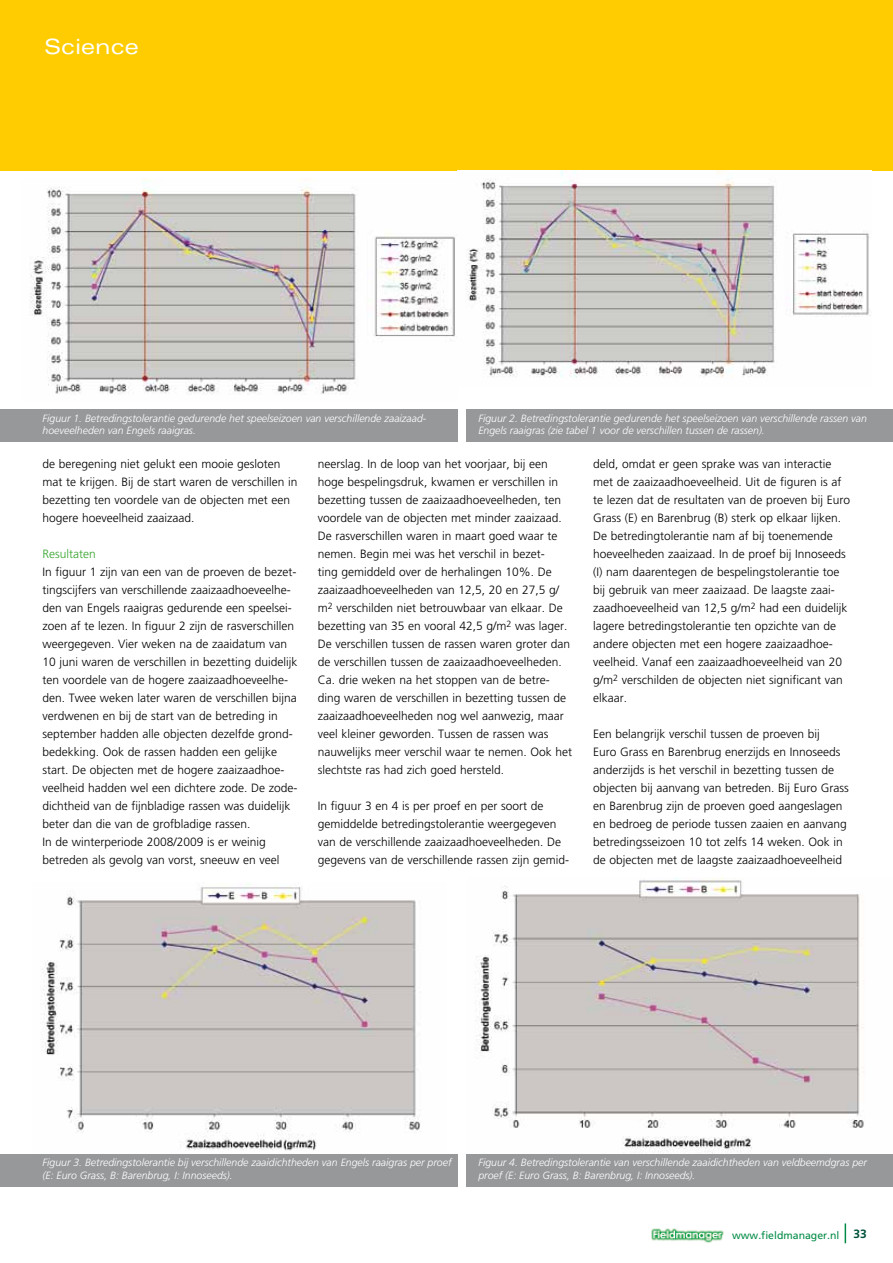
<style>
.page{position:relative;width:893px;height:1263px;background:#fff}
.page>*{position:absolute;margin:0;border:0;box-sizing:border-box;transform-origin:0 0}
.t1{font:expanded 21px "Univers";color:#fff}
.t2{font:300 12px/18px "Frutiger";color:#000}
.t3{font:300 12px "Frutiger";color:#35a32c}
.t4{font:italic 300 10.5px/12.6px "Frutiger";color:#fff}
.t5{font:10.5px "Frutiger";color:#008b45}
.s1{font-weight:700;font-size:12px;color:#00523c}
</style>
<div class="page">
<svg style="left:845px;top:1223px;width:1px;height:20px"></svg>
<img style="left:651px;top:1228px;width:73px;height:15px">
<div style="left:0;top:0;width:893px;height:170px;background:#fecc00"></div>
<div style="left:0;top:409px;width:457px;height:32px;background:#97989a"></div>
<div style="left:467px;top:409px;width:426px;height:32px;background:#97989a"></div>
<img style="left:30px;top:179px;width:426px;height:216px">
<img style="left:42px;top:887px;width:379px;height:264px">
<img style="left:466px;top:170px;width:403px;height:208px">
<img style="left:475px;top:877px;width:389px;height:277px">
<div style="left:467px;top:1154px;width:426px;height:32px;background:#97989a"></div>
<div style="left:0;top:1154px;width:457px;height:32px;background:#97989a"></div>
<h1 class="t1" style="left:44px;top:34px;width:96px">Science</h1>
<p class="t4" style="left:43px;top:412px;width:385px">Figuur 1. Betredingstolerantie gedurende het speelseizoen van verschillende zaaizaad&shy;hoeveelheden van Engels raaigras.</p>
<p class="t4" style="left:478px;top:412px;width:390px">Figuur 2. Betredingstolerantie gedurende het speelseizoen van verschillende rassen van<br>Engels raaigras (zie tabel 1 voor de verschillen tussen de rassen).</p>
<p class="t2" style="left:43px;top:455px;width:257px">de beregening niet gelukt een mooie gesloten mat te krijgen. Bij de start waren de verschillen in bezetting ten voordele van de objecten met een hogere hoeveelheid zaaizaad.</p>
<p class="t3" style="left:43px;top:547px;width:55px">Resultaten</p>
<p class="t2" style="left:43px;top:563px;width:257px">In figuur 1 zijn van een van de proeven de bezet&shy;tingscijfers van verschillende zaaizaadhoeveelhe&shy;den van Engels raaigras gedurende een speelsei&shy;zoen af te lezen. In figuur 2 zijn de rasverschillen weergegeven. Vier weken na de zaaidatum van 10 juni waren de verschillen in bezetting duidelijk ten voordele van de hogere zaaizaadhoeveelhe&shy;den. Twee weken later waren de verschillen bijna verdwenen en bij de start van de betreding in september hadden alle objecten dezelfde grond&shy;bedekking. Ook de rassen hadden een gelijke start. De objecten met de hogere zaaizaadhoe&shy;veelheid hadden wel een dichtere zode. De zode&shy;dichtheid van de fijnbladige rassen was duidelijk beter dan die van de grofbladige rassen.<br>In de winterperiode 2008/2009 is er weinig betreden als gevolg van vorst, sneeuw en veel</p>
<p class="t2" style="left:318px;top:455px;width:256px">neerslag. In de loop van het voorjaar, bij een hoge bespelingsdruk, kwamen er verschillen in bezetting tussen de zaaizaadhoeveelheden, ten voordele van de objecten met minder zaaizaad.<br>De rasverschillen waren in maart goed waar te nemen. Begin mei was het verschil in bezet-<br>ting gemiddeld over de herhalingen 10%. De zaaizaadhoeveelheden van 12,5, 20 en 27,5 g/ m<sup>2</sup> verschilden niet betrouwbaar van elkaar. De bezetting van 35 en vooral 42,5 g/m<sup>2</sup> was lager.<br>De verschillen tussen de rassen waren groter dan de verschillen tussen de zaaizaadhoeveelheden.<br>Ca. drie weken na het stoppen van de betre&shy;ding waren de verschillen in bezetting tussen de zaaizaadhoeveelheden nog wel aanwezig, maar veel kleiner geworden. Tussen de rassen was nauwelijks meer verschil waar te nemen. Ook het slechtste ras had zich goed hersteld.</p>
<p class="t2" style="left:318px;top:797px;width:253px">In figuur 3 en 4 is per proef en per soort de gemiddelde betredingstolerantie weergegeven van de verschillende zaaizaadhoeveelheden. De gegevens van de verschillende rassen zijn gemid-</p>
<p class="t2" style="left:593px;top:455px;width:259px">deld, omdat er geen sprake was van interactie met de zaaizaadhoeveelheid. Uit de figuren is af te lezen dat de resultaten van de proeven bij Euro Grass (E) en Barenbrug (B) sterk op elkaar lijken.<br>De betredingtolerantie nam af bij toenemende hoeveelheden zaaizaad. In de proef bij Innoseeds (I) nam daarentegen de bespelingstolerantie toe bij gebruik van meer zaaizaad. De laagste zaai&shy;zaadhoeveelheid van 12,5 g/m<sup>2</sup> had een duidelijk lagere betredingstolerantie ten opzichte van de andere objecten met een hogere zaaizaadhoe&shy;veelheid. Vanaf een zaaizaadhoeveelheid van 20 g/m<sup>2</sup> verschilden de objecten niet significant van elkaar.</p>
<p class="t2" style="left:593px;top:725px;width:257px">Een belangrijk verschil tussen de proeven bij<br>Euro Grass en Barenbrug enerzijds en Innoseeds anderzijds is het verschil in bezetting tussen de objecten bij aanvang van betreden. Bij Euro Grass en Barenbrug zijn de proeven goed aangeslagen en bedroeg de periode tussen zaaien en aanvang betredingsseizoen 10 tot zelfs 14 weken. Ook in de objecten met de laagste zaaizaadhoeveelheid</p>
<p class="t4" style="left:43px;top:1156px;width:410px">Figuur 3. Betredingstolerantie bij verschillende zaaidichtheden van Engels raaigras per proef (E: Euro Grass, B: Barenbrug, I: Innoseeds).</p>
<p class="t4" style="left:478px;top:1156px;width:390px">Figuur 4. Betredingstolerantie van verschillende zaaidichtheden van veldbeemdgras per proef (E: Euro Grass, B: Barenbrug, I: Innoseeds).</p>
<p class="t5" style="left:732px;top:1229px;width:136px">www.fieldmanager.nl <span class="s1">33</span></p>
</div>
